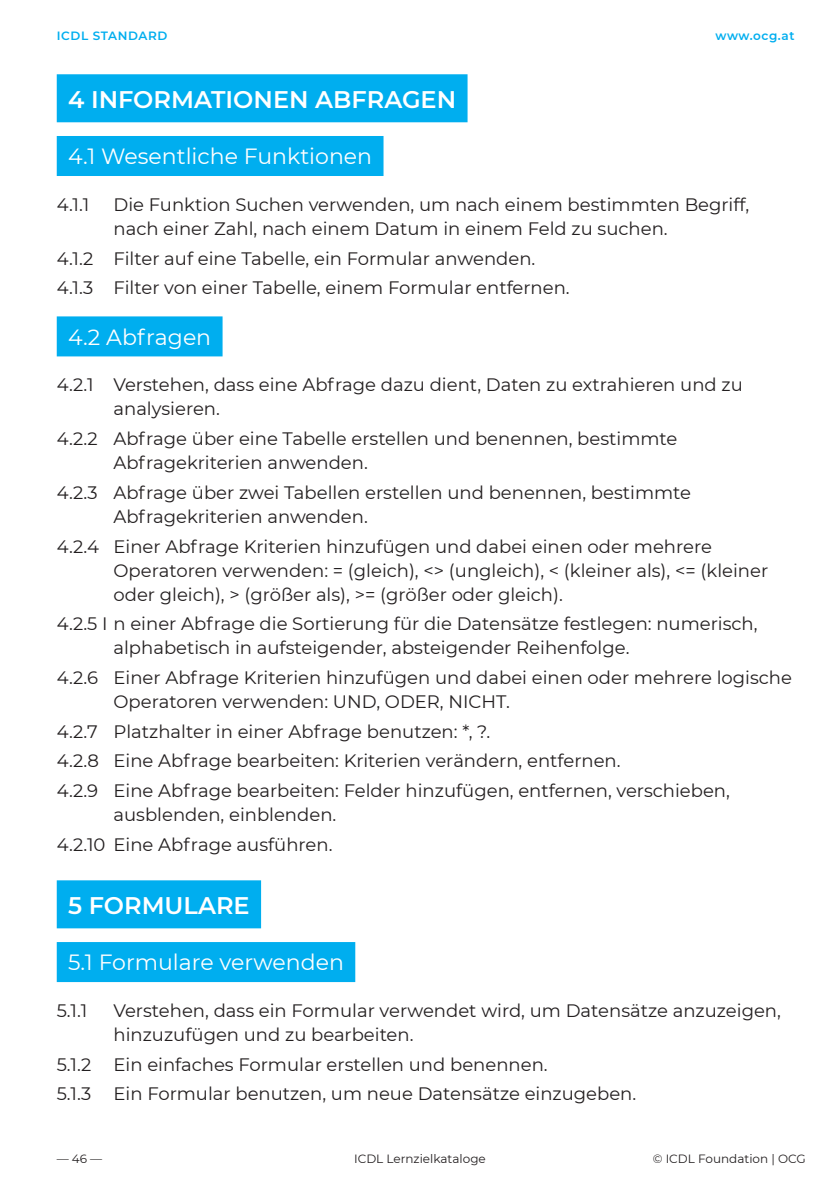
<style>
.page{position:relative;width:840px;height:1191px;background:#fff}
.page>*{position:absolute;margin:0;border:0;box-sizing:border-box;transform-origin:0 0}
.H3_Kapitelüberschrift{font:600 24px "Montserrat";color:#fff}
.H4_Skill_Set{font:22px "Montserrat";color:#fff}
.Fliesstext_schwarz_9_12{font:18px/24px "Montserrat";color:#231f20}
.t1{font:12px "Montserrat";color:#231f20}
.t2{font:600 12px "Montserrat";letter-spacing:.05em;color:#00aeef}
</style>
<div class="page">
<div style="left:57px;top:74px;width:410px;height:48px;background:#00aeef"></div>
<div style="left:57px;top:136px;width:326px;height:40px;background:#00aeef"></div>
<div style="left:57px;top:316px;width:165px;height:40px;background:#00aeef"></div>
<div style="left:57px;top:880px;width:204px;height:48px;background:#00aeef"></div>
<div style="left:57px;top:942px;width:298px;height:40px;background:#00aeef"></div>
<p class="t2" style="left:57px;top:27px;width:112px">ICDL STANDARD</p>
<p class="t2" style="left:715px;top:27px;width:81px">www.ocg.at</p>
<p class="H3_Kapitelüberschrift" style="left:68px;top:83px;width:389px">4 INFORMATIONEN ABFRAGEN</p>
<p class="H4_Skill_Set" style="left:68px;top:141px;width:305px">4.1 Wesentliche Funktionen</p>
<p class="Fliesstext_schwarz_9_12" style="left:57px;top:192px;width:34px">4.1.1</p>
<p class="Fliesstext_schwarz_9_12" style="left:113px;top:192px;width:637px">Die Funktion Suchen verwenden, um nach einem bestimmten Begriff, nach einer Zahl, nach einem Datum in einem Feld zu suchen.</p>
<p class="Fliesstext_schwarz_9_12" style="left:57px;top:246px;width:480px">4.1.2 Filter auf eine Tabelle, ein Formular anwenden.</p>
<p class="Fliesstext_schwarz_9_12" style="left:57px;top:275px;width:514px">4.1.3 Filter von einer Tabelle, einem Formular entfernen.</p>
<p class="H4_Skill_Set" style="left:68px;top:322px;width:144px">4.2 Abfragen</p>
<p class="Fliesstext_schwarz_9_12" style="left:113px;top:372px;width:630px;text-indent:-57px">4.2.1 Verstehen, dass eine Abfrage dazu dient, Daten zu extrahieren und zu analysieren.</p>
<p class="Fliesstext_schwarz_9_12" style="left:113px;top:426px;width:565px;text-indent:-57px">4.2.2 Abfrage über eine Tabelle erstellen und benennen, bestimmte<br>Abfragekriterien anwenden.</p>
<p class="Fliesstext_schwarz_9_12" style="left:113px;top:480px;width:578px;text-indent:-57px">4.2.3 Abfrage über zwei Tabellen erstellen und benennen, bestimmte<br>Abfragekriterien anwenden.</p>
<p class="Fliesstext_schwarz_9_12" style="left:113px;top:533px;width:656px;text-indent:-57px">4.2.4 Einer Abfrage Kriterien hinzufügen und dabei einen oder mehrere<br>Operatoren verwenden: = (gleich), &lt;&gt; (ungleich), &lt; (kleiner als), &lt;= (kleiner oder gleich), &gt; (größer als), &gt;= (größer oder gleich).</p>
<p class="Fliesstext_schwarz_9_12" style="left:113px;top:611px;width:645px;text-indent:-57px">4.2.5 I n einer Abfrage die Sortierung für die Datensätze festlegen: numerisch, alphabetisch in aufsteigender, absteigender Reihenfolge.</p>
<p class="Fliesstext_schwarz_9_12" style="left:113px;top:665px;width:679px;text-indent:-57px">4.2.6 Einer Abfrage Kriterien hinzufügen und dabei einen oder mehrere logische<br>Operatoren verwenden: UND, ODER, NICHT.</p>
<p class="Fliesstext_schwarz_9_12" style="left:57px;top:718px;width:435px">4.2.7 Platzhalter in einer Abfrage benutzen: *, ?.</p>
<p class="Fliesstext_schwarz_9_12" style="left:57px;top:748px;width:565px">4.2.8 Eine Abfrage bearbeiten: Kriterien verändern, entfernen.</p>
<p class="Fliesstext_schwarz_9_12" style="left:113px;top:778px;width:617px;text-indent:-57px">4.2.9 Eine Abfrage bearbeiten: Felder hinzufügen, entfernen, verschieben, ausblenden, einblenden.</p>
<p class="Fliesstext_schwarz_9_12" style="left:57px;top:831px;width:277px">4.2.10 Eine Abfrage ausführen.</p>
<p class="H3_Kapitelüberschrift" style="left:68px;top:888px;width:183px">5 FORMULARE</p>
<p class="H4_Skill_Set" style="left:68px;top:947px;width:277px">5.1 Formulare verwenden</p>
<p class="Fliesstext_schwarz_9_12" style="left:57px;top:998px;width:32px">5.1.1</p>
<p class="Fliesstext_schwarz_9_12" style="left:113px;top:998px;width:668px">Verstehen, dass ein Formular verwendet wird, um Datensätze anzuzeigen, hinzuzufügen und zu bearbeiten.</p>
<p class="Fliesstext_schwarz_9_12" style="left:57px;top:1051px;width:492px">5.1.2 Ein einfaches Formular erstellen und benennen.</p>
<p class="Fliesstext_schwarz_9_12" style="left:57px;top:1081px;width:580px">5.1.3 Ein Formular benutzen, um neue Datensätze einzugeben.</p>
<p class="t1" style="left:57px;top:1150px;width:47px">— 46 —</p>
<p class="t1" style="left:354px;top:1150px;width:133px">ICDL Lernzielkataloge</p>
<p class="t1" style="left:652px;top:1150px;width:154px">© ICDL Foundation | OCG</p>
</div>
